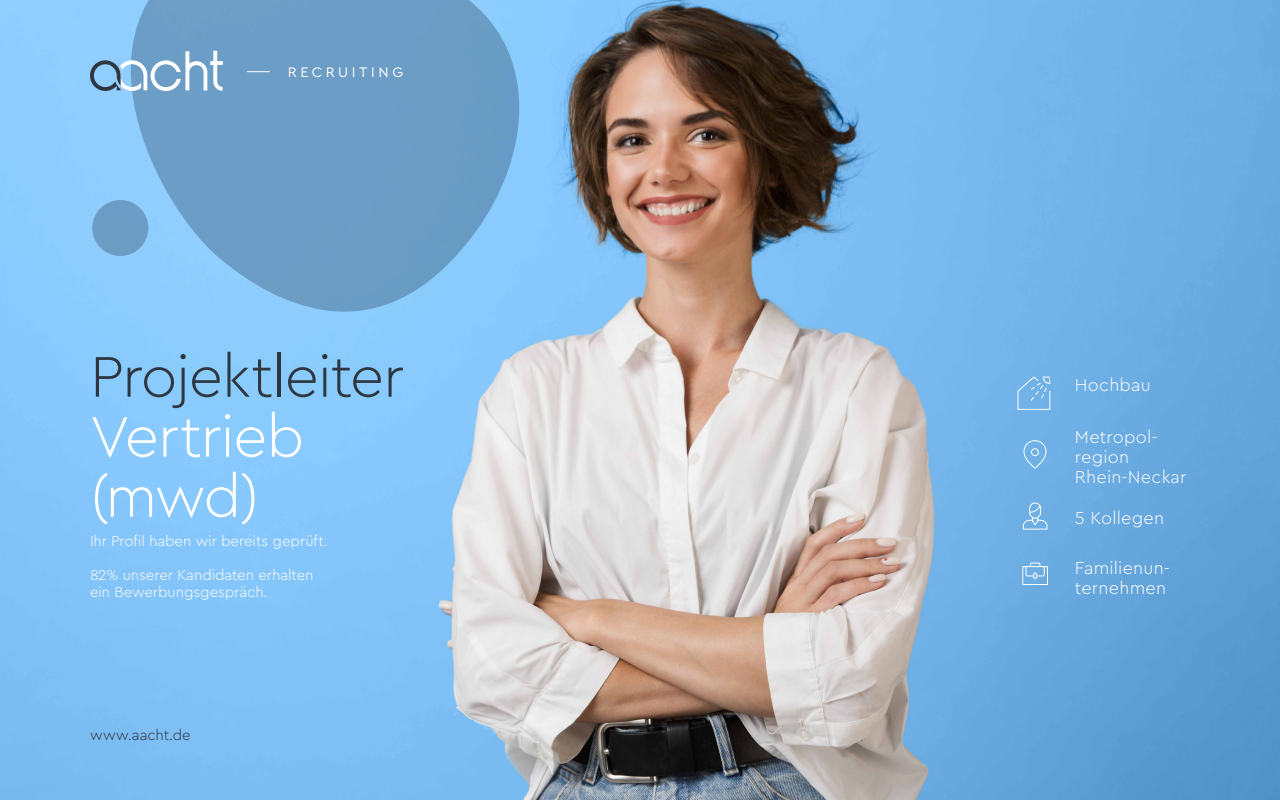
<style>
.page{position:relative;width:1280px;height:800px;background:#fff}
.page>*{position:absolute;margin:0;border:0;box-sizing:border-box;transform-origin:0 0}
.t1{font:300 60px "Cera Pro";letter-spacing:-.02em;color:#2e3640}
.t2{font:300 60px/60px "Cera Pro";letter-spacing:-.02em;color:#fff}
.t3{font:300 18px/20px "Cera Pro";letter-spacing:.015em;color:#fff}
.t4{font:300 15px "Cera Pro";letter-spacing:-.005em;color:#fff}
.t5{font:300 15px "Cera Pro";letter-spacing:-.005em;color:#2e3640}
.t6{font:14.5px "Cera Pro";letter-spacing:.24em;color:#fff}
</style>
<div class="page">
<img style="left:0;top:0;width:1280px;height:800px">
<svg style="left:91px;top:0;width:436px;height:319px;background:#74aad5"></svg>
<div style="left:92px;top:200px;width:56px;height:56px;background:#6b9cc4;border-radius:50%"></div>
<svg style="left:90px;top:51px;width:133px;height:40px"></svg>
<svg style="left:247px;top:71px;width:23px;height:1px"></svg>
<svg style="left:1023px;top:440px;width:24px;height:29px"></svg>
<svg style="left:1022px;top:562px;width:26px;height:24px"></svg>
<svg style="left:1022px;top:502px;width:26px;height:28px"></svg>
<svg style="left:1017px;top:376px;width:34px;height:34px"></svg>
<p class="t6" style="left:288px;top:62px;width:117px">RECRUITING</p>
<p class="t1" style="left:90px;top:337px;width:316px">Projektleiter</p>
<p class="t2" style="left:90px;top:404px;width:216px">Vertrieb (mwd)</p>
<p class="t4" style="left:90px;top:531px;width:239px">Ihr Profil haben wir bereits geprüft.</p>
<p class="t4" style="left:90px;top:565px;width:225px">82% unserer Kandidaten erhalten</p>
<p class="t4" style="left:90px;top:582px;width:179px">ein Bewerbungsgespräch.</p>
<p class="t5" style="left:90px;top:725px;width:102px">www.aacht.de</p>
<p class="t3" style="left:1075px;top:374px;width:77px">Hochbau</p>
<p class="t3" style="left:1075px;top:426px;width:84px">Metropol-</p>
<p class="t3" style="left:1075px;top:446px;width:56px">region</p>
<p class="t3" style="left:1075px;top:466px;width:113px">Rhein-Neckar</p>
<p class="t3" style="left:1075px;top:507px;width:91px">5 Kollegen</p>
<p class="t3" style="left:1075px;top:557px;width:97px">Familienun&shy;ternehmen</p>
</div>
